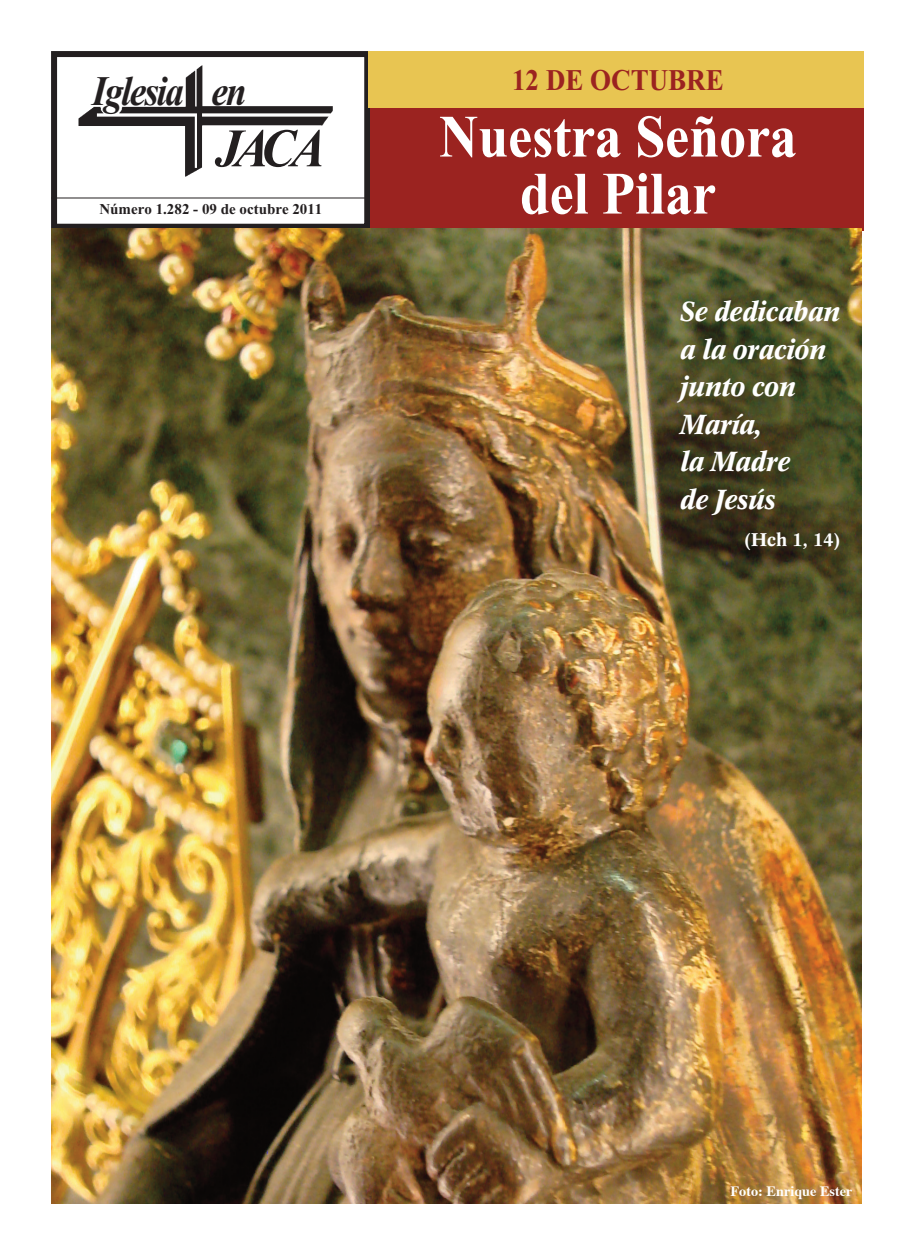
<style>
.page{position:relative;width:915px;height:1255px;background:#fff}
.page>*{position:absolute;margin:0;border:0;box-sizing:border-box;transform-origin:0 0}
.t1{font:700 60px/57px "Times New Roman";color:#fff;text-align:center;scale:.9 1}
.t2{font:italic 700 54px "Times New Roman";color:#231f20;scale:.95 1}
.t3{font:italic 700 42px "Times New Roman";letter-spacing:-.05em;color:#231f20;scale:.88 1}
.t4{font:700 30px "Times New Roman";color:#9b2320;scale:.9 1}
.t5{font:italic 700 27px/37.5px "Concorde";letter-spacing:-.03em;color:#fff}
.t6{font:700 18px "Concorde";color:#fff}
.t7{font:700 15px "Times New Roman";color:#231f20}
.t8{font:700 14.25px "Times";color:#fff}
</style>
<div class="page">
<img style="left:78px;top:65px;width:255px;height:112px">
<div style="left:51px;top:51px;width:319px;height:179px;border:6px solid #231f20"></div>
<hr style="left:51px;top:198px;width:316px;height:1px;background:#231f20">
<div style="left:370px;top:106px;width:493px;height:125px;background:#9b2320"></div>
<div style="left:368px;top:51px;width:495px;height:56px;background:#e8c552"></div>
<img style="left:51px;top:228px;width:810px;height:975px">
<p class="t3" style="left:92px;top:76px;width:177px">Iglesia en</p>
<p class="t2" style="left:215px;top:130px;width:117px">JACA</p>
<p class="t7" style="left:99px;top:204px;width:224px">Número 1.282 - 09 de octubre 2011</p>
<p class="t4" style="left:512px;top:71px;width:236px">12 DE OCTUBRE</p>
<p class="t1" style="left:439px;top:115px;width:398px">Nuestra Señora del Pilar</p>
<p class="t5" style="left:678px;top:295px;width:162px">Se dedicaban a la oración junto con<br>María,<br>la Madre<br>de Jesús</p>
<p class="t6" style="left:743px;top:531px;width:98px">(Hch 1, 14)</p>
<p class="t8" style="left:730px;top:1185px;width:123px">Foto: Enrique Ester</p>
</div>
